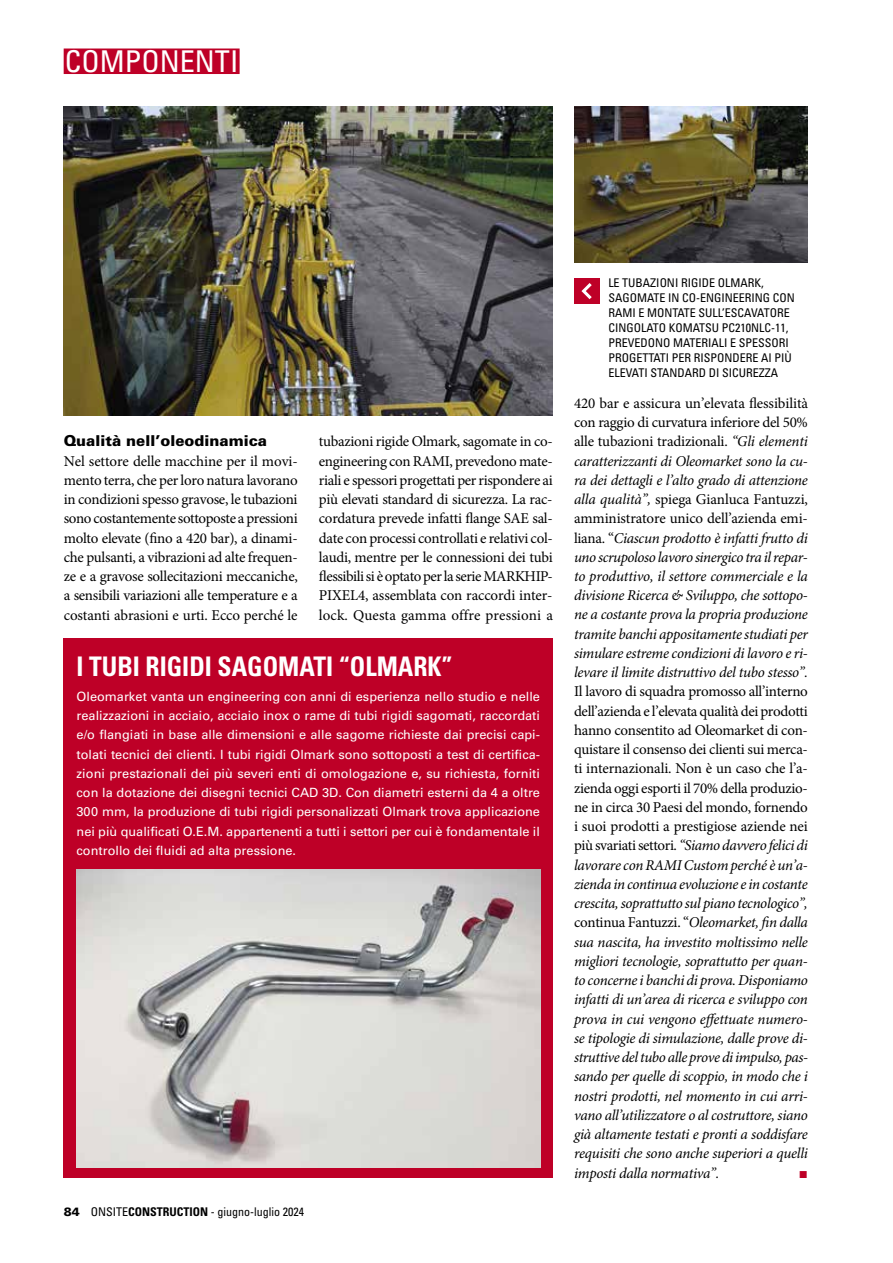
<style>
.page{position:relative;width:893px;height:1263px;background:#fff}
.page>*{position:absolute;margin:0;border:0;box-sizing:border-box;transform-origin:0 0}
.t1{font:condensed 30px "Univers LT Std";color:#fff}
.t2{font:700 condensed 27px "Univers LT Std";color:#fff;scale:.94 1}
.t3{font:italic 15px/19.2px "Minion Pro";letter-spacing:-.02em;color:#000;text-align:justify}
.t4{font:15px/19.2px "Minion Pro";letter-spacing:-.01em;color:#000;text-align:justify}
.t5{font:900 15px "Univers LT Std";color:#000}
.t6{font:15px "Arial";color:#be0027}
.t7{font:12.75px/19.2px "Univers LT Std";color:#fff;text-align:justify}
.t8{font:condensed 12px/15px "Univers LT Std";color:#000}
.s1{font-weight:900;font-stretch:normal}
.s2{font-weight:700}
.s3{font-style:normal}
</style>
<div class="page">
<div style="left:64px;top:49px;width:176px;height:25px;background:#be0027"></div>
<div style="left:64px;top:639px;width:489px;height:539px;background:#be0027"></div>
<img style="left:77px;top:870px;width:463px;height:297px">
<img style="left:574px;top:106px;width:234px;height:156px">
<img style="left:64px;top:106px;width:489px;height:309px">
<div style="left:574px;top:279px;width:25px;height:25px;background:#be0027"></div>
<svg style="left:581px;top:283px;width:11px;height:16px"></svg>
<h1 class="t1" style="left:65px;top:43px;width:175px">COMPONENTI</h1>
<p class="t5" style="left:64px;top:431px;width:205px">Qualità nell’oleodinamica</p>
<p class="t4" style="left:64px;top:451px;width:236px">Nel settore delle macchine per il movi&shy;mento terra, che per loro natura lavorano in condizioni spesso gravose, le tubazioni sono costantemente sottoposte a pressioni molto elevate (fino a 420 bar), a dinami&shy;che pulsanti, a vibrazioni ad alte frequen&shy;ze e a gravose sollecitazioni meccaniche, a sensibili variazioni alle temperature e a costanti abrasioni e urti. Ecco perché le</p>
<p class="t4" style="left:319px;top:432px;width:235px">tubazioni rigide Olmark, sagomate in co&shy;engineering con RAMI, prevedono mate&shy;riali e spessori progettati per rispondere ai più elevati standard di sicurezza. La rac&shy;cordatura prevede infatti flange SAE sal&shy;date con processi controllati e relativi col&shy;laudi, mentre per le connessioni dei tubi flessibili si è optato per la serie MARKHIP-PIXEL4, assemblata con raccordi inter&shy;lock. Questa gamma offre pressioni a</p>
<h2 class="t2" style="left:77px;top:649px;width:402px">I TUBI RIGIDI SAGOMATI “OLMARK”</h2>
<p class="t7" style="left:77px;top:687px;width:465px">Oleomarket vanta un engineering con anni di esperienza nello studio e nelle realizzazioni in acciaio, acciaio inox o rame di tubi rigidi sagomati, raccordati e/o flangiati in base alle dimensioni e alle sagome richieste dai precisi capi&shy;tolati tecnici dei clienti. I tubi rigidi Olmark sono sottoposti a test di certifica&shy;zioni prestazionali dei più severi enti di omologazione e, su richiesta, forniti con la dotazione dei disegni tecnici CAD 3D. Con diametri esterni da 4 a oltre 300 mm, la produzione di tubi rigidi personalizzati Olmark trova applicazione nei più qualificati O.E.M. appartenenti a tutti i settori per cui è fondamentale il controllo dei fluidi ad alta pressione.</p>
<p class="t8" style="left:64px;top:1204px;width:242px"><span class="s1">84</span> ONSITE<span class="s2">CONSTRUCTION</span> - giugno-luglio 2024</p>
<p class="t8" style="left:608px;top:275px;width:188px">LE TUBAZIONI RIGIDE OLMARK,<br>SAGOMATE IN CO-ENGINEERING CON<br>RAMI E MONTATE SULL’ESCAVATORE<br>CINGOLATO KOMATSU PC210NLC-11,<br>PREVEDONO MATERIALI E SPESSORI<br>PROGETTATI PER RISPONDERE AI PIÙ<br>ELEVATI STANDARD DI SICUREZZA</p>
<p class="t3" style="left:574px;top:394px;width:236px"><span class="s3">420 bar e assicura un’elevata flessibilità con raggio di curvatura inferiore del 50% alle tubazioni tradizionali.</span> “Gli elementi caratterizzanti di Oleomarket sono la cu&shy;ra dei dettagli e l’alto grado di attenzione alla qualità”, <span class="s3">spiega Gianluca Fantuzzi, amministratore unico dell’azienda emi&shy;liana. “</span>Ciascun prodotto è infatti frutto di uno scrupoloso lavoro sinergico tra il repar&shy;to produttivo, il settore commerciale e la divisione Ricerca &amp; Sviluppo, che sottopo&shy;ne a costante prova la propria produzione tramite banchi appositamente studiati per simulare estreme condizioni di lavoro e ri&shy;levare il limite distruttivo del tubo stesso”.</p>
<p class="t3" style="left:574px;top:683px;width:236px"><span class="s3">Il lavoro di squadra promosso all’interno dell’azienda e l’elevata qualità dei prodotti hanno consentito ad Oleomarket di con&shy;quistare il consenso dei clienti sui merca&shy;ti internazionali. Non è un caso che l’a&shy;zienda oggi esporti il 70% della produzio&shy;ne in circa 30 Paesi del mondo, fornendo i suoi prodotti a prestigiose aziende nei più svariati settori.</span> “Siamo davvero felici di lavorare con RAMI Custom perché è un’a&shy;zienda in continua evoluzione e in costante crescita, soprattutto sul piano tecnologico”, <span class="s3">continua Fantuzzi. “</span>Oleomarket, fin dalla sua nascita, ha investito moltissimo nelle migliori tecnologie, soprattutto per quan&shy;to concerne i banchi di prova. Disponiamo infatti di un’area di ricerca e sviluppo con prova in cui vengono effettuate numero&shy;se tipologie di simulazione, dalle prove di&shy;struttive del tubo alle prove di impulso, pas&shy;sando per quelle di scoppio, in modo che i nostri prodotti, nel momento in cui arri&shy;vano all’utilizzatore o al costruttore, siano già altamente testati e pronti a soddisfare requisiti che sono anche superiori a quelli imposti dalla normativa”.</p>
<p class="t6" style="left:799px;top:1162px;width:11px">■</p>
</div>
